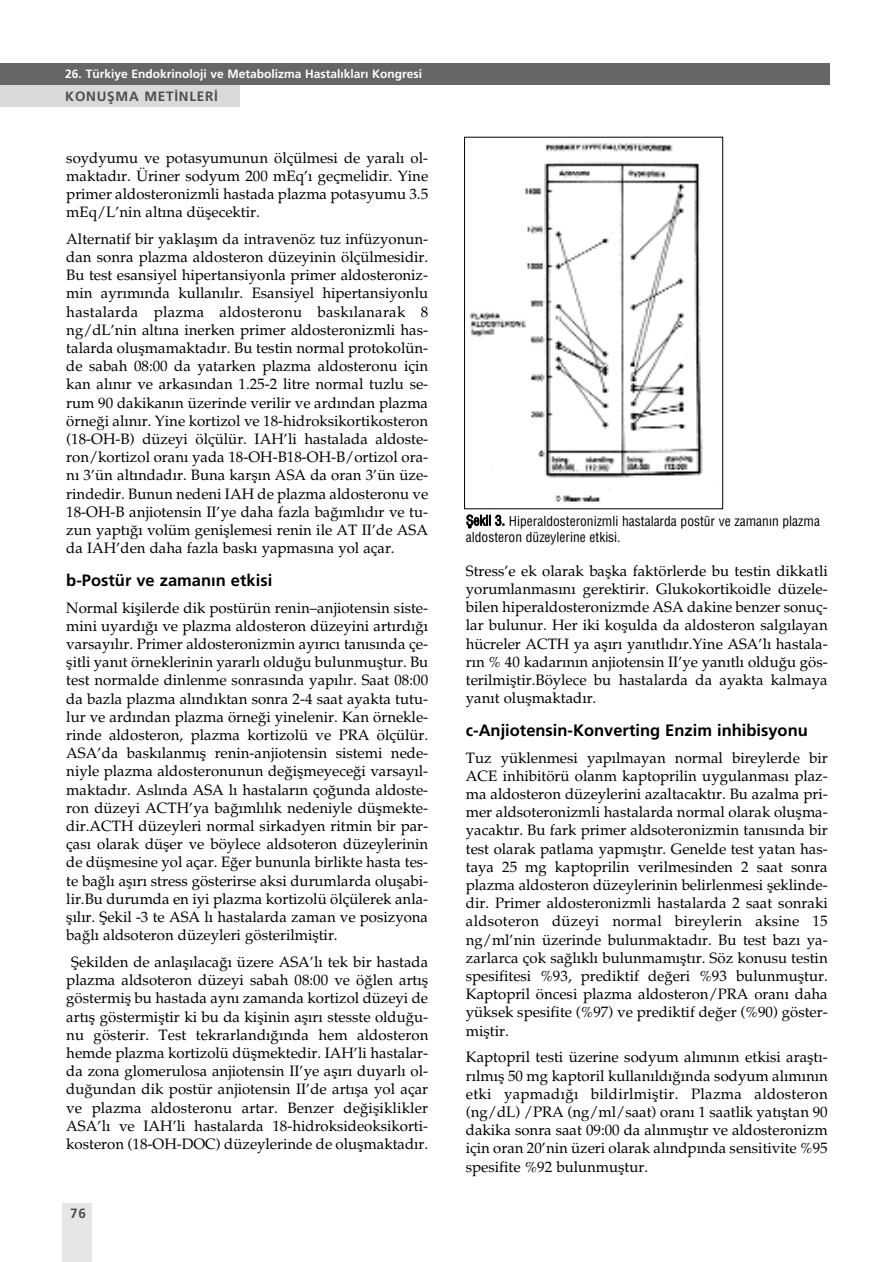
<style>
.page{position:relative;width:893px;height:1262px;background:#fff}
.page>*{position:absolute;margin:0;border:0;box-sizing:border-box;transform-origin:0 0}
.t1{font:700 16.5px "Frutiger";color:#000}
.t2{font:15px/18.1px "Palatino TR";color:#000;text-align:justify}
.t3{font:13.5px/16.2px "Helvetica Cond";color:#000}
.t4{font:700 13.5px "Frutiger";letter-spacing:.055em;color:#4d4d4d}
.t5{font:700 12px "Frutiger";color:#fff}
</style>
<div class="page">
<div style="left:0;top:85px;width:240px;height:21px;background:#d9d9d9"></div>
<div style="left:0;top:64px;width:829px;height:21px;background:#666"></div>
<div style="left:62px;top:1203px;width:30px;height:59px;background:#e6e6e6"></div>
<img style="left:469px;top:143px;width:246px;height:359px">
<div style="left:464px;top:137px;width:259px;height:372px;border:1px solid #000"></div>
<p class="t5" style="left:65px;top:69px;width:358px">26. Türkiye Endokrinoloji ve Metabolizma Hastal›klar› Kongresi</p>
<p class="t4" style="left:65px;top:91px;width:154px">KONUfiMA MET‹NLER‹</p>
<p class="t2" style="left:66px;top:150px;width:363px">soydyumu ve potasyumunun ölçülmesi de yaral› ol&shy;maktad›r. Üriner sodyum 200 mEq’› geçmelidir. Yine primer aldosteronizmli hastada plazma potasyumu 3.5 mEq/L’nin alt›na düflecektir.</p>
<p class="t2" style="left:66px;top:231px;width:363px">Alternatif bir yaklafl›m da intravenöz tuz infüzyonun&shy;dan sonra plazma aldosteron düzeyinin ölçülmesidir.<br>Bu test esansiyel hipertansiyonla primer aldosteroniz&shy;min ayr›m›nda kullan›l›r. Esansiyel hipertansiyonlu hastalarda plazma aldosteronu bask›lanarak 8 ng/dL’nin alt›na inerken primer aldosteronizmli has&shy;talarda oluflmamaktad›r. Bu testin normal protokolün&shy;de sabah 08:00 da yatarken plazma aldosteronu için kan al›n›r ve arkas›ndan 1.25-2 litre normal tuzlu se&shy;rum 90 dakikan›n üzerinde verilir ve ard›ndan plazma örne¤i al›n›r. Yine kortizol ve 18-hidroksikortikosteron (18-OH-B) düzeyi ölçülür. IAH’li hastalada aldoste&shy;ron/kortizol oran› yada 18-OH-B18-OH-B/ortizol ora&shy;n› 3’ün alt›ndad›r. Buna karfl›n ASA da oran 3’ün üze&shy;rindedir. Bunun nedeni IAH de plazma aldosteronu ve 18-OH-B anjiotensin II’ye daha fazla ba¤›ml›d›r ve tu&shy;zun yapt›¤› volüm genifllemesi renin ile AT II’de ASA da IAH’den daha fazla bask› yapmas›na yol açar.</p>
<p class="t1" style="left:66px;top:574px;width:207px">b-Postür ve zaman›n etkisi</p>
<p class="t2" style="left:66px;top:600px;width:363px">Normal kiflilerde dik postürün renin–anjiotensin siste&shy;mini uyard›¤› ve plazma aldosteron düzeyini art›rd›¤› varsay›l›r. Primer aldosteronizmin ay›r›c› tan›s›nda çe&shy;flitli yan›t örneklerinin yararl› oldu¤u bulunmufltur. Bu test normalde dinlenme sonras›nda yap›l›r. Saat 08:00 da bazla plazma al›nd›ktan sonra 2-4 saat ayakta tutu&shy;lur ve ard›ndan plazma örne¤i yinelenir. Kan örnekle&shy;rinde aldosteron, plazma kortizolü ve PRA ölçülür.<br>ASA’da bask›lanm›fl renin-anjiotensin sistemi nede&shy;niyle plazma aldosteronunun de¤iflmeyece¤i varsay›l&shy;maktad›r. Asl›nda ASA l› hastalar›n ço¤unda aldoste&shy;ron düzeyi ACTH’ya ba¤›ml›l›k nedeniyle düflmekte&shy;dir.ACTH düzeyleri normal sirkadyen ritmin bir par&shy;ças› olarak düfler ve böylece aldsoteron düzeylerinin de düflmesine yol açar. E¤er bununla birlikte hasta tes&shy;te ba¤l› afl›r› stress gösterirse aksi durumlarda oluflabi&shy;lir.Bu durumda en iyi plazma kortizolü ölçülerek anla&shy;fl›l›r. fiekil -3 te ASA l› hastalarda zaman ve posizyona ba¤l› aldsoteron düzeyleri gösterilmifltir.</p>
<p class="t2" style="left:66px;top:954px;width:363px;text-align:center">fiekilden de anlafl›laca¤› üzere ASA’l› tek bir hastada plazma aldsoteron düzeyi sabah 08:00 ve ö¤len art›fl göstermifl bu hastada ayn› zamanda kortizol düzeyi de art›fl göstermifltir ki bu da kiflinin afl›r› stesste oldu¤u&shy;nu gösterir. Test tekrarland›¤›nda hem aldosteron hemde plazma kortizolü düflmektedir. IAH’li hastalar&shy;da zona glomerulosa anjiotensin II’ye afl›r› duyarl› ol&shy;du¤undan dik postür anjiotensin II’de art›fla yol açar ve plazma aldosteronu artar. Benzer de¤ifliklikler ASA’l› ve IAH’li hastalarda 18-hidroksideoksikorti&shy;kosteron (18-OH-DOC) düzeylerinde de oluflmaktad›r.</p>
<p class="t4" style="left:70px;top:1208px;width:17px">76</p>
<p class="t3" style="left:466px;top:513px;width:355px">fiekil 3. Hiperaldosteronizmli hastalarda postür ve zaman›n plazma aldosteron düzeylerine etkisi.</p>
<p class="t2" style="left:466px;top:563px;width:363px">Stress’e ek olarak baflka faktörlerde bu testin dikkatli yorumlanmas›n› gerektirir. Glukokortikoidle düzele&shy;bilen hiperaldosteronizmde ASA dakine benzer sonuç&shy;lar bulunur. Her iki koflulda da aldosteron salg›layan hücreler ACTH ya afl›r› yan›tl›d›r.Yine ASA’l› hastala&shy;r›n % 40 kadar›n›n anjiotensin II’ye yan›tl› oldu¤u gös&shy;terilmifltir.Böylece bu hastalarda da ayakta kalmaya yan›t oluflmaktad›r.</p>
<p class="t1" style="left:466px;top:724px;width:343px">c-Anjiotensin-Konverting Enzim inhibisyonu</p>
<p class="t2" style="left:466px;top:750px;width:363px">Tuz yüklenmesi yap›lmayan normal bireylerde bir ACE inhibitörü olanm kaptoprilin uygulanmas› plaz&shy;ma aldosteron düzeylerini azaltacakt›r. Bu azalma pri&shy;mer aldsoteronizmli hastalarda normal olarak oluflma&shy;yacakt›r. Bu fark primer aldsoteronizmin tan›s›nda bir test olarak patlama yapm›flt›r. Genelde test yatan has&shy;taya 25 mg kaptoprilin verilmesinden 2 saat sonra plazma aldosteron düzeylerinin belirlenmesi fleklinde&shy;dir. Primer aldosteronizmli hastalarda 2 saat sonraki aldsoteron düzeyi normal bireylerin aksine 15 ng/ml’nin üzerinde bulunmaktad›r. Bu test baz› ya&shy;zarlarca çok sa¤l›kl› bulunmam›flt›r. Söz konusu testin spesifitesi %93, prediktif de¤eri %93 bulunmufltur.<br>Kaptopril öncesi plazma aldosteron/PRA oran› daha yüksek spesifite (%97) ve prediktif de¤er (%90) göster&shy;mifltir.</p>
<p class="t2" style="left:466px;top:1049px;width:363px">Kaptopril testi üzerine sodyum al›m›n›n etkisi araflt›- r›lm›fl 50 mg kaptoril kullan›ld›¤›nda sodyum al›m›n›n etki yapmad›¤› bildirlmifltir. Plazma aldosteron (ng/dL) /PRA (ng/ml/saat) oran› 1 saatlik yat›fltan 90 dakika sonra saat 09:00 da al›nm›flt›r ve aldosteronizm için oran 20’nin üzeri olarak al›ndp›nda sensitivite %95 spesifite %92 bulunmufltur.</p>
</div>
